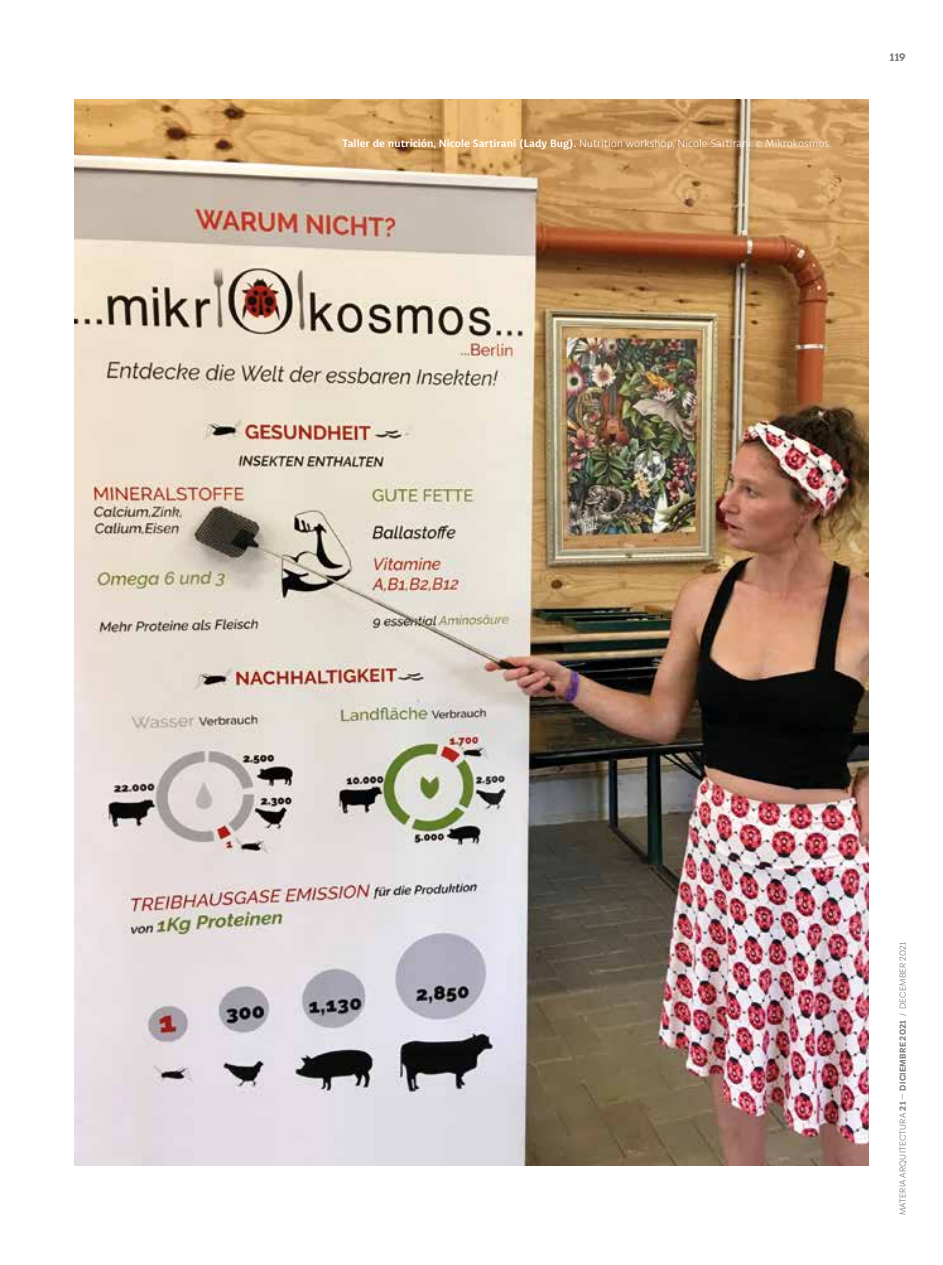
<style>
.page{position:relative;width:943px;height:1265px;background:#fff}
.page>*{position:absolute;margin:0;border:0;box-sizing:border-box;transform-origin:0 0}
.t1{font:300 10.85px "Trust Sans";color:#fff}
.t2{font:700 10.85px "Biennale";color:#797979}
.t3{font:8.75px "Biennale";letter-spacing:.025em;color:#797979}
.s1{font-weight:500}
.s2{font-weight:700}
</style>
<div class="page">
<img style="left:74px;top:99px;width:794px;height:1067px">
<p class="t1" style="left:342px;top:135px;width:490px"><span class="s1">Taller de nutrición, Nicole Sartirani (Lady Bug).</span> Nutrition workshop, Nicole Sartirani. © Mikrokosmos.</p>
<p class="t2" style="left:889px;top:50px;width:17px">119</p>
<p class="t3" style="left:897px;top:1215px;width:275px;rotate:-90deg">MATERIA ARQUITECTURA <span class="s2">21</span> — <span class="s2">DICIEMBRE 2021</span> / DECEMBER 2021</p>
</div>
